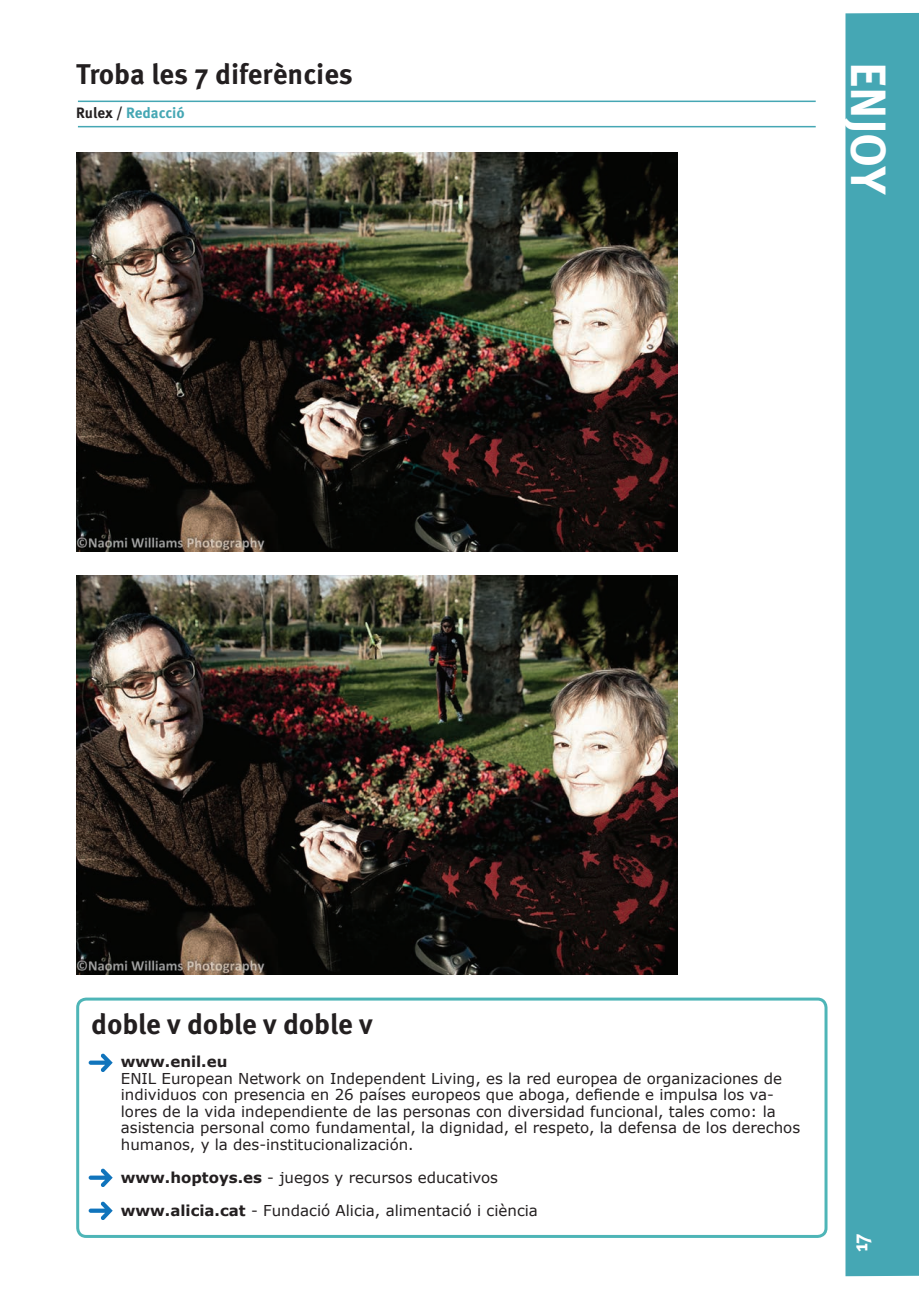
<style>
.page{position:relative;width:919px;height:1289px;background:#fff}
.page>*{position:absolute;margin:0;border:0;box-sizing:border-box;transform-origin:0 0}
.t1{font:700 49.5px "Meta OT";color:#fff}
.t2{font:700 28.5px "Meta OT";letter-spacing:-.005em;color:#231f20}
.t3{font:700 21px "Meta OT";color:#fff}
.t4{font:15px/16.5px "Verdana";color:#231f20}
.t5{font:700 15px "Meta OT";letter-spacing:-.005em;color:#45a7b4}
.t6{font:700 15px "Verdana";color:#231f20}
.s1{color:#231f20}
.s2{font-weight:700}
</style>
<div class="page">
<div style="left:845px;top:13px;width:73px;height:1263px;background:#45a7b4"></div>
<img style="left:76px;top:152px;width:601px;height:399px">
<img style="left:76px;top:575px;width:601px;height:399px">
<div style="left:76px;top:997px;width:751px;height:240px;border:3px solid #4eb5b7;border-radius:9px"></div>
<svg style="left:89px;top:1053px;width:24px;height:19px"></svg>
<svg style="left:89px;top:1168px;width:24px;height:19px"></svg>
<svg style="left:89px;top:1201px;width:24px;height:19px"></svg>
<hr style="left:78px;top:101px;width:737px;height:1px;background:#45a7b4">
<hr style="left:78px;top:126px;width:737px;height:1px;background:#45a7b4">
<h2 class="t2" style="left:76px;top:56px;width:278px">Troba les 7 diferències</h2>
<p class="t5" style="left:76px;top:103px;width:110px"><span class="s1">Rulex /</span> Redacció</p>
<h1 class="t1" style="left:899px;top:62px;width:135px;rotate:90deg">ENJOY</h1>
<h2 class="t2" style="left:91px;top:1006px;width:283px">doble v doble v doble v</h2>
<p class="t6" style="left:121px;top:1051px;width:108px">www.enil.eu</p>
<p class="t4" style="left:121px;top:1069px;width:680px">ENIL European Network on Independent Living, es la red europea de organizaciones de individuos con presencia en 26 países europeos que aboga, defiende e impulsa los va&shy;lores de la vida independiente de las personas con diversidad funcional, tales como: la asistencia personal como fundamental, la dignidad, el respeto, la defensa de los derechos humanos, y la des-institucionalización.</p>
<p class="t4" style="left:121px;top:1168px;width:379px"><span class="s2">www.hoptoys.es</span> - juegos y recursos educativos</p>
<p class="t4" style="left:121px;top:1201px;width:418px"><span class="s2">www.alicia.cat</span> - Fundació Alicia, alimentació i ciència</p>
<h3 class="t3" style="left:846px;top:1252px;width:21px;rotate:-90deg">17</h3>
</div>
